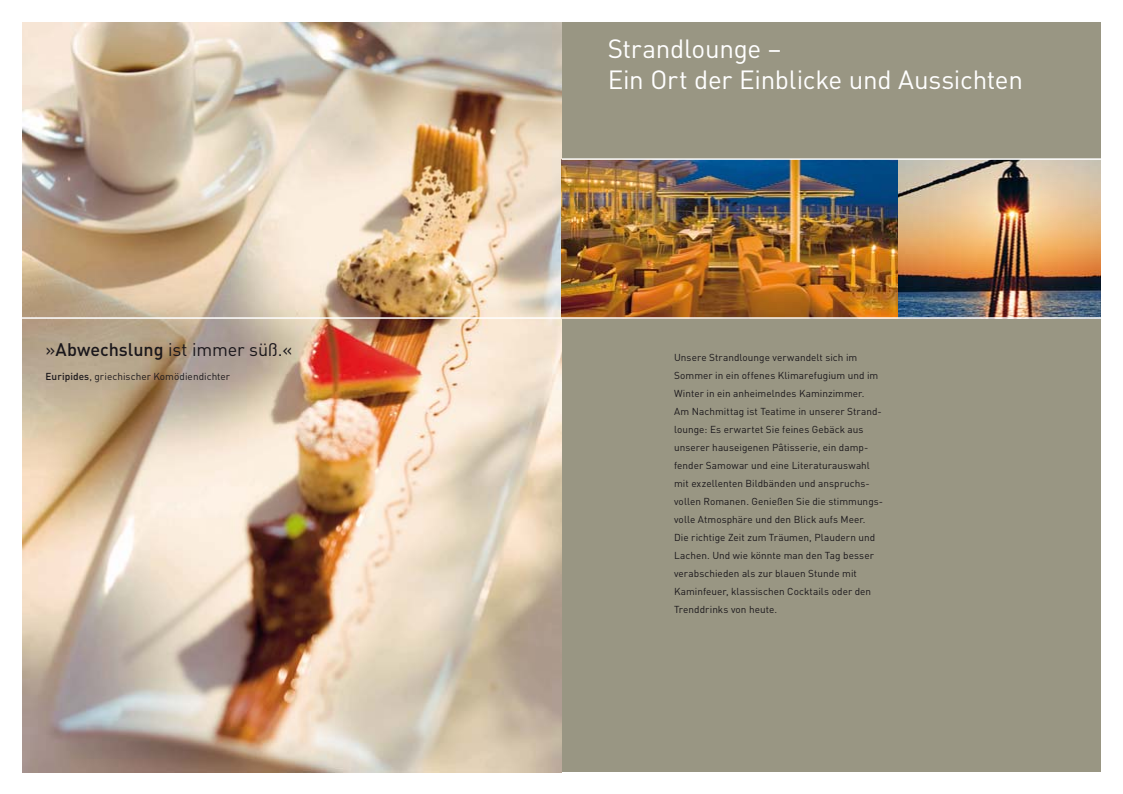
<style>
.page{position:relative;width:1123px;height:794px;background:#fff}
.page>*{position:absolute;margin:0;border:0;box-sizing:border-box;transform-origin:0 0}
.t1{font:26px/31.2px "DIN";letter-spacing:-.01em;color:#fff}
.t2{font:18px "DIN";letter-spacing:-.01em;color:#1a171b}
.t3{font:10px/18px "DIN";letter-spacing:.005em;color:#1a171b}
.s1{font-weight:500}
</style>
<div class="page">
<div style="left:23px;top:23px;width:1077px;height:748px;background:#999683"></div>
<img style="left:23px;top:23px;width:538px;height:748px">
<img style="left:561px;top:160px;width:539px;height:157px">
<hr style="left:561px;top:158px;width:561px;height:2px;background:#fff">
<hr style="left:0;top:317px;width:1122px;height:1px;background:#fff">
<h2 class="t2" style="left:46px;top:343px;width:248px">»<span class="s1">Abwechslung</span> ist immer süß.«</h2>
<p class="t3" style="left:46px;top:368px;width:186px"><span class="s1">Euripides</span>, griechischer Komödiendichter</p>
<h1 class="t1" style="left:607px;top:36px;width:417px">Strandlounge –<br>Ein Ort der Einblicke und Aussichten</h1>
<p class="t3" style="left:674px;top:349px;width:210px">Unsere Strandlounge verwandelt sich im Sommer in ein offenes Klimarefugium und im Winter in ein anheimelndes Kaminzimmer.<br>Am Nachmittag ist Teatime in unserer Strand&shy;lounge: Es erwar tet Sie feines Gebäck aus unserer hauseigenen Pâtisserie, ein damp&shy;fender Samo war und eine Literaturauswahl mit exzellenten Bildbänden und anspruchs&shy;vollen Romanen. Genießen Sie die stimmungs&shy;volle Atmosphäre und den Blick aufs Meer.<br>Die richtige Zeit zum Träumen, Plaudern und Lachen. Und wie könnte man den Tag besser verabschieden als zur blauen Stunde mit Kaminfeuer, klassischen Cocktails oder den Trenddrinks von heute.</p>
</div>
